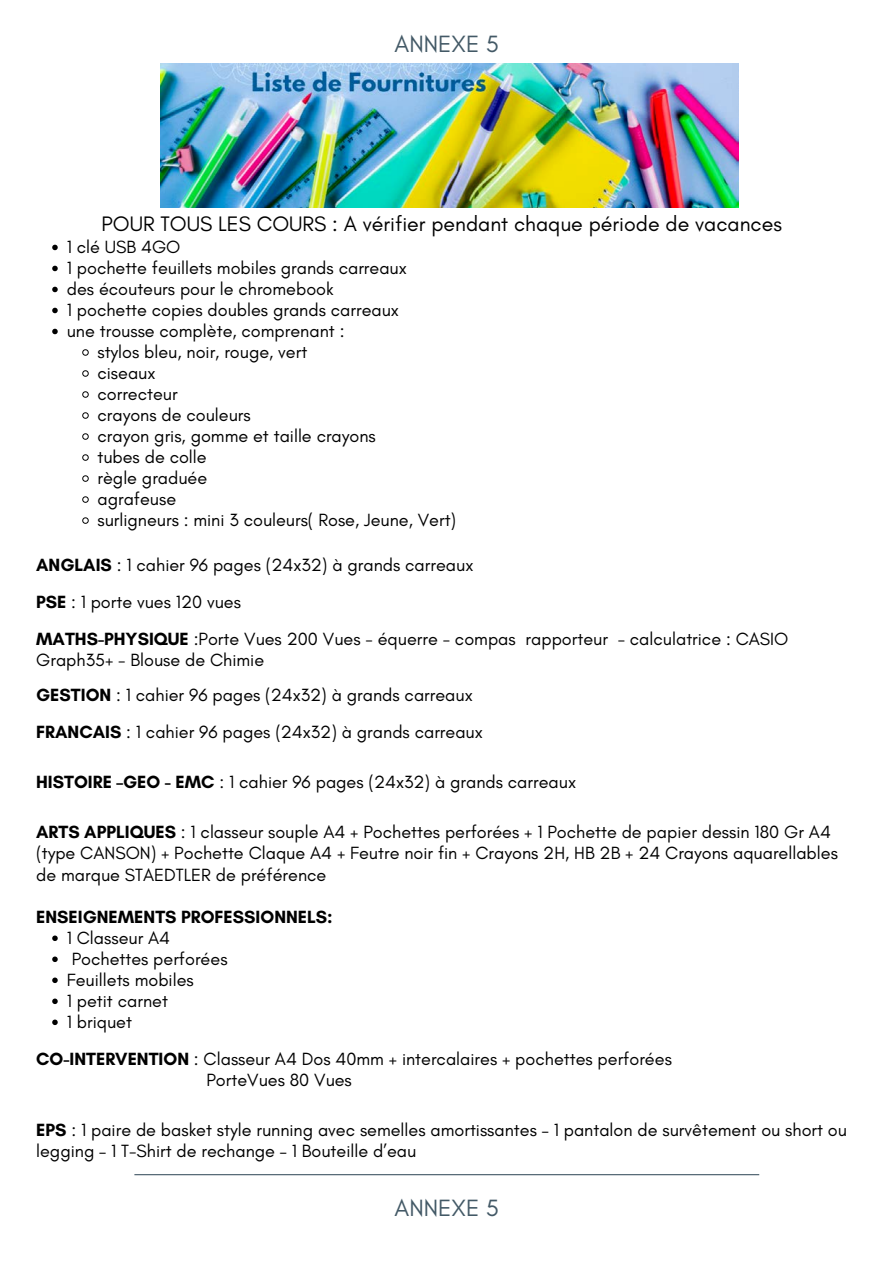
<style>
.page{position:relative;width:894px;height:1264px;background:#fff}
.page>*{position:absolute;margin:0;border:0;box-sizing:border-box;transform-origin:0 0}
.t1{font:24px "Glacial Indifference";color:#435966}
.t2{font:21.3px "Glacial Indifference";color:#000}
.t3{font:18px/21px "Glacial Indifference";color:#000}
.t4{font:700 18px "Glacial Indifference";color:#000}
.s1{font-weight:700}
</style>
<div class="page">
<img style="left:160px;top:63px;width:578px;height:144px">
<svg style="left:52px;top:245px;width:6px;height:5px"></svg>
<svg style="left:52px;top:266px;width:6px;height:5px"></svg>
<svg style="left:52px;top:287px;width:6px;height:5px"></svg>
<svg style="left:52px;top:308px;width:6px;height:5px"></svg>
<svg style="left:52px;top:329px;width:6px;height:5px"></svg>
<svg style="left:82px;top:349px;width:7px;height:7px"></svg>
<svg style="left:82px;top:370px;width:7px;height:7px"></svg>
<svg style="left:82px;top:391px;width:7px;height:7px"></svg>
<svg style="left:82px;top:412px;width:7px;height:7px"></svg>
<svg style="left:82px;top:433px;width:7px;height:7px"></svg>
<svg style="left:82px;top:454px;width:7px;height:7px"></svg>
<svg style="left:82px;top:475px;width:7px;height:7px"></svg>
<svg style="left:82px;top:496px;width:7px;height:7px"></svg>
<svg style="left:82px;top:517px;width:7px;height:7px"></svg>
<svg style="left:52px;top:935px;width:6px;height:6px"></svg>
<svg style="left:52px;top:956px;width:6px;height:6px"></svg>
<svg style="left:52px;top:977px;width:6px;height:6px"></svg>
<svg style="left:52px;top:998px;width:6px;height:6px"></svg>
<svg style="left:52px;top:1019px;width:6px;height:6px"></svg>
<hr style="left:134px;top:1174px;width:625px;height:1px;background:#435966">
<h1 class="t1" style="left:394px;top:29px;width:106px">ANNEXE 5</h1>
<h2 class="t2" style="left:102px;top:211px;width:681px">POUR TOUS LES COURS : A vérifier pendant chaque période de vacances</h2>
<p class="t3" style="left:67px;top:236px;width:115px">1 clé USB 4GO</p>
<p class="t3" style="left:67px;top:257px;width:341px">1 pochette feuillets mobiles grands carreaux</p>
<p class="t3" style="left:67px;top:278px;width:268px">des écouteurs pour le chromebook</p>
<p class="t3" style="left:67px;top:299px;width:333px">1 pochette copies doubles grands carreaux</p>
<p class="t3" style="left:67px;top:320px;width:279px">une trousse complète, comprenant :</p>
<p class="t3" style="left:97px;top:341px;width:211px">stylos bleu, noir, rouge, vert</p>
<p class="t3" style="left:97px;top:362px;width:60px">ciseaux</p>
<p class="t3" style="left:97px;top:383px;width:82px">correcteur</p>
<p class="t3" style="left:97px;top:404px;width:155px">crayons de couleurs</p>
<p class="t3" style="left:97px;top:425px;width:280px">crayon gris, gomme et taille crayons</p>
<p class="t3" style="left:97px;top:446px;width:111px">tubes de colle</p>
<p class="t3" style="left:97px;top:467px;width:111px">règle graduée</p>
<p class="t3" style="left:97px;top:488px;width:80px">agrafeuse</p>
<p class="t3" style="left:97px;top:509px;width:360px">surligneurs : mini 3 couleurs( Rose, Jeune, Vert)</p>
<p class="t3" style="left:36px;top:554px;width:438px"><span class="s1">ANGLAIS</span> : 1 cahier 96 pages (24x32) à grands carreaux</p>
<p class="t3" style="left:36px;top:591px;width:206px"><span class="s1">PSE</span> : 1 porte vues 120 vues</p>
<p class="t3" style="left:36px;top:628px;width:753px"><span class="s1">MATHS-PHYSIQUE</span> :Porte Vues 200 Vues - équerre - compas rapporteur - calculatrice : CASIO<br>Graph35+ - Blouse de Chimie</p>
<p class="t3" style="left:36px;top:684px;width:438px"><span class="s1">GESTION</span> : 1 cahier 96 pages (24x32) à grands carreaux</p>
<p class="t3" style="left:36px;top:721px;width:448px"><span class="s1">FRANCAIS</span> : 1 cahier 96 pages (24x32) à grands carreaux</p>
<p class="t3" style="left:36px;top:771px;width:541px"><span class="s1">HISTOIRE –GEO - EMC</span> : 1 cahier 96 pages (24x32) à grands carreaux</p>
<p class="t3" style="left:36px;top:821px;width:803px"><span class="s1">ARTS APPLIQUES</span> : 1 classeur souple A4 + Pochettes perforées + 1 Pochette de papier dessin 180 Gr A4 (type CANSON) + Pochette Claque A4 + Feutre noir fin + Crayons 2H, HB 2B + 24 Crayons aquarellables de marque STAEDTLER de préférence</p>
<h3 class="t4" style="left:36px;top:905px;width:298px">ENSEIGNEMENTS PROFESSIONNELS:</h3>
<p class="t3" style="left:67px;top:926px;width:105px">1 Classeur A4</p>
<p class="t3" style="left:72px;top:947px;width:157px">Pochettes perforées</p>
<p class="t3" style="left:67px;top:968px;width:128px">Feuillets mobiles</p>
<p class="t3" style="left:67px;top:989px;width:103px">1 petit carnet</p>
<p class="t3" style="left:67px;top:1010px;width:67px">1 briquet</p>
<p class="t3" style="left:36px;top:1047px;width:637px"><span class="s1">CO-INTERVENTION</span> : Classeur A4 Dos 40mm + intercalaires + pochettes perforées</p>
<p class="t3" style="left:206px;top:1068px;width:147px">PorteVues 80 Vues</p>
<p class="t3" style="left:36px;top:1118px;width:812px"><span class="s1">EPS</span> : 1 paire de basket style running avec semelles amortissantes – 1 pantalon de survêtement ou short ou legging – 1 T-Shirt de rechange – 1 Bouteille d’eau</p>
<h1 class="t1" style="left:394px;top:1192px;width:106px">ANNEXE 5</h1>
</div>
